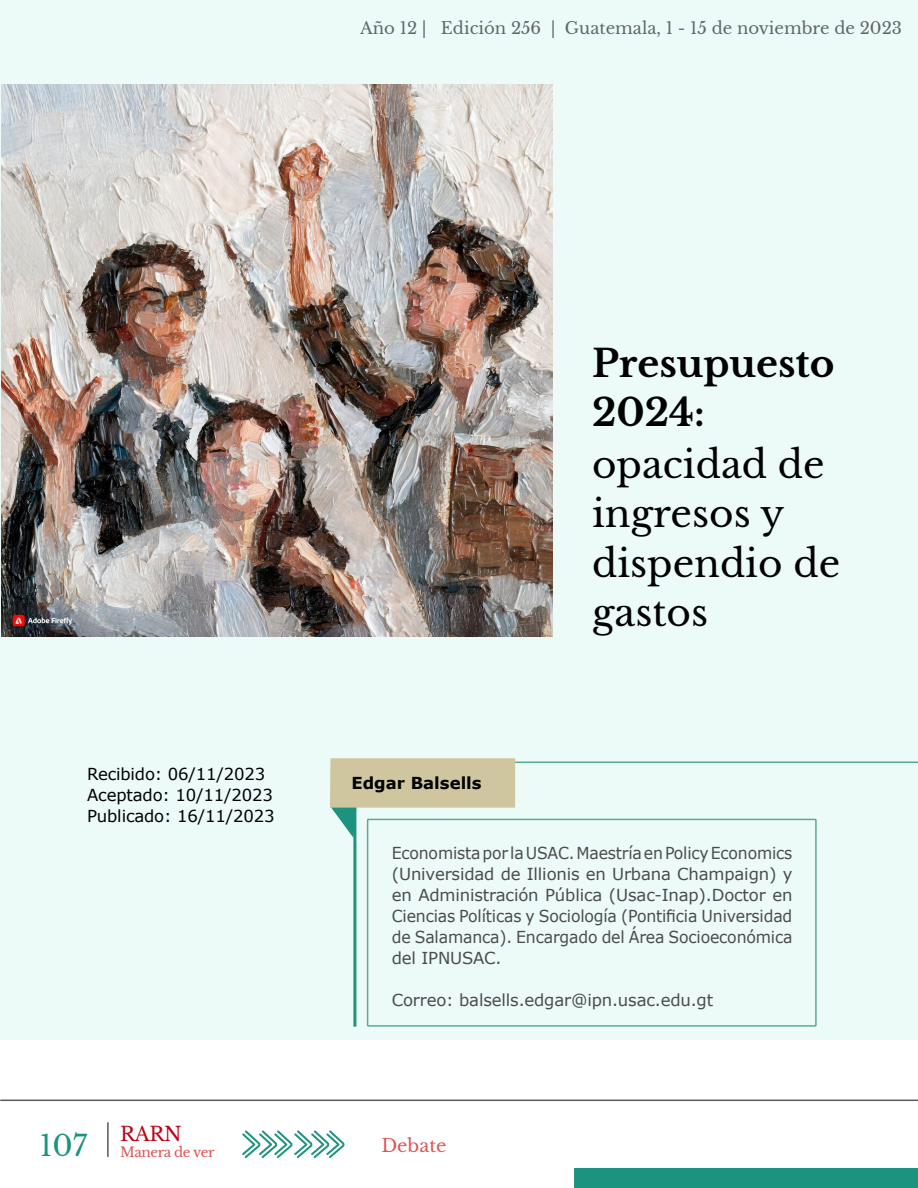
<style>
.page{position:relative;width:918px;height:1188px;background:#fff}
.page>*{position:absolute;margin:0;border:0;box-sizing:border-box;transform-origin:0 0}
.t1{font:37.5px/49.5px "Libre Baskerville";color:#000}
.t2{font:700 37.5px/49.5px "Libre Baskerville";color:#000}
.t3{font:28.5px "Libre Baskerville";color:#1b937e}
.t4{font:19.5px "Libre Baskerville";color:#bd0518}
.t5{font:18px "Libre Baskerville";color:#de5454}
.t6{font:16.5px/21px "Verdana";letter-spacing:-.01em;color:#4b4b4d;text-align:justify;scale:.95 1}
.t7{font:16.5px/21px "Verdana";letter-spacing:-.01em;color:#000}
.t8{font:16.5px "Libre Baskerville";color:#696a6b}
.t9{font:16.5px "Verdana";letter-spacing:-.01em;color:#4b4b4d}
.t10{font:700 16.5px "Verdana";color:#000}
.t11{font:13.5px "Libre Baskerville";letter-spacing:-.03em;color:#de5454}
</style>
<div class="page">
<div style="left:0;top:0;width:918px;height:1039px;background:#ecfaf8"></div>
<div style="left:574px;top:1168px;width:344px;height:20px;background:#1b937e"></div>
<svg style="left:242px;top:1130px;width:103px;height:28px"></svg>
<hr style="left:1px;top:1100px;width:917px;height:1px;background:#58585a">
<hr style="left:107px;top:1123px;width:2px;height:34px;background:#58585a">
<hr style="left:356px;top:761px;width:562px;height:2px;background:#5ca998">
<div style="left:367px;top:819px;width:450px;height:208px;border:2px solid #5ca998"></div>
<hr style="left:353px;top:760px;width:3px;height:267px;background:#1b937e">
<svg style="left:330px;top:758px;width:185px;height:80px"></svg>
<img style="left:2px;top:85px;width:551px;height:551px">
<p class="t8" style="left:360px;top:18px;width:543px">Año 12 | Edición 256 | Guatemala, 1 - 15 de noviembre de 2023</p>
<p class="t7" style="left:87px;top:764px;width:189px">Recibido: 06/11/2023<br>Aceptado: 10/11/2023<br>Publicado: 16/11/2023</p>
<p class="t10" style="left:352px;top:771px;width:132px">Edgar Balsells</p>
<h1 class="t2" style="left:592px;top:338px;width:244px">Presupuesto<br>2024:</h1>
<h1 class="t1" style="left:592px;top:440px;width:250px">opacidad de ingresos y dispendio de gastos</h1>
<p class="t6" style="left:392px;top:842px;width:423px">Economista por la USAC. Maestría en Policy Economics (Universidad de Illionis en Urbana Champaign) y en Administración Pública (Usac-Inap).Doctor en Ciencias Políticas y Sociología (Pontificia Universidad de Salamanca). Encargado del Área Socioeconómica del IPNUSAC.</p>
<p class="t9" style="left:392px;top:989px;width:323px">Correo: balsells.edgar@ipn.usac.edu.gt</p>
<p class="t4" style="left:120px;top:1122px;width:63px">RARN</p>
<h2 class="t3" style="left:40px;top:1128px;width:49px">107</h2>
<p class="t5" style="left:381px;top:1134px;width:67px">Debate</p>
<p class="t11" style="left:120px;top:1144px;width:96px">Manera de ver</p>
</div>
